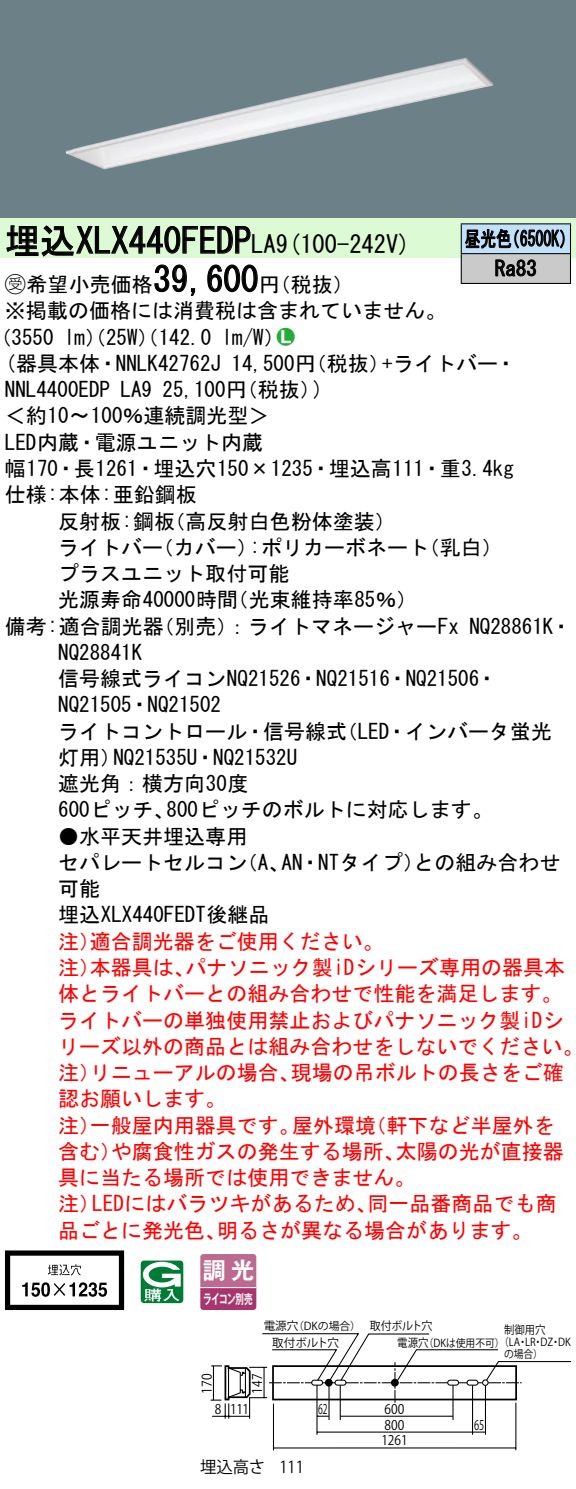
<style>
.page{position:relative;width:576px;height:1489px;background:#fff}
.page>*{position:absolute;margin:0;border:0;box-sizing:border-box;transform-origin:0 0}
.t1{font:35px "MS Gothic";color:#000}
.t2{font:24.5px "MS Gothic";color:#000}
.t3{font:23.1px "Gothic MB101 Pro De Bold 90 pv RKSJ H";color:#fff}
.t4{font:21px/26.2px "MS Gothic";color:#000}
.t5{font:21px/26.2px "MS Gothic";color:#f00}
.t6{font:21px/29.8px "MS Gothic";color:#000;scale:.75 1}
.t7{font:21px "Ford Classification 1";color:#23ac38}
.t8{font:16.45px "Gothic BBB Pro Medium 90 msp RKSJ H";color:#000}
.t9{font:16.45px "Gothic BBB Pro Medium 90 msp RKSJ H";color:#000;scale:.9 1}
.t10{font:13.3px "Gothic BBB Pro Medium 90 msp RKSJ H";color:#000;scale:.9 1}
.t11{font:13.3px "Gothic MB101 Pro De Bold 90 pv RKSJ H";letter-spacing:-.05em;color:#fff;scale:.65 1}
.t12{font:13.3px "Gothic BBB Pro Medium 90 msp RKSJ H";color:#000;scale:.65 1}
.t13{font:13.3px "Gothic BBB Pro Medium 90 msp RKSJ H";color:#000;scale:.7 1}
.t14{font:11.55px "Gothic BBB Pro Medium 90 msp RKSJ H";color:#000}
.t15{font:11.55px "Gothic BBB Pro Medium 90 msp RKSJ H";color:#000;scale:.9 1}
.t16{font:11.55px "Gothic BBB Pro Medium 90 msp RKSJ H";color:#000;scale:.95 1}
.t17{font:10.85px/12.2px "Gothic BBB Pro Medium 90 msp RKSJ H";color:#000;scale:.9 1}
.t18{font:10.85px "Gothic BBB Pro Medium 90 msp RKSJ H";color:#000}
.s1{font-size:24.5px}
.s2{font-family:"Ford Classification 1"}
.s3{color:#fff}
</style>
<div class="page">
<div style="left:0;top:0;width:575px;height:218px;background:#6c8087"></div>
<img style="left:66px;top:57px;width:427px;height:112px">
<div style="left:0;top:218px;width:575px;height:40px;background:#dcfad4"></div>
<svg style="left:6px;top:225px;width:245px;height:32px"></svg>
<svg style="left:154px;top:264px;width:42px;height:32px"></svg>
<svg style="left:207px;top:264px;width:51px;height:29px"></svg>
<svg style="left:5px;top:1250px;width:119px;height:59px"></svg>
<svg style="left:141px;top:1260px;width:42px;height:43px"></svg>
<svg style="left:200px;top:1254px;width:56px;height:55px;background:#b45782"></svg>
<hr style="left:200px;top:1286px;width:56px;height:2px;background:#fff">
<div style="left:461px;top:224px;width:109px;height:30px;background:#c1e1fa"></div>
<div style="left:461px;top:254px;width:109px;height:29px;background:#cacaca"></div>
<hr style="left:460px;top:223px;width:110px;height:1px;background:#000">
<hr style="left:569px;top:224px;width:2px;height:29px;background:#000">
<hr style="left:460px;top:253px;width:110px;height:1px;background:#000">
<hr style="left:569px;top:254px;width:2px;height:29px;background:#000">
<hr style="left:460px;top:283px;width:110px;height:1px;background:#000">
<svg style="left:460px;top:224px;width:104px;height:59px"></svg>
<hr style="left:515px;top:1402px;width:1px;height:48px;background:#000">
<hr style="left:273px;top:1403px;width:1px;height:47px;background:#000">
<hr style="left:317px;top:1431px;width:168px;height:1px;background:#000">
<hr style="left:273px;top:1447px;width:242px;height:1px;background:#000">
<hr style="left:471px;top:1385px;width:2px;height:49px;background:#000">
<hr style="left:316px;top:1384px;width:1px;height:50px;background:#000">
<hr style="left:328px;top:1385px;width:1px;height:34px;background:#000">
<hr style="left:339px;top:1384px;width:2px;height:35px;background:#000">
<hr style="left:452px;top:1384px;width:1px;height:35px;background:#000">
<hr style="left:484px;top:1385px;width:2px;height:49px;background:#000">
<svg style="left:210px;top:1333px;width:360px;height:85px"></svg>
<h1 class="t1" style="left:5px;top:223px;width:272px">埋込XLX440FEDP<span class="s1">LA</span></h1>
<p class="t4" style="left:259px;top:271px;width:96px">（円税抜(</p>
<p class="t2" style="left:276px;top:232px;width:136px">(9 100-242 (V</p>
<h1 class="t1" style="left:153px;top:262px;width:106px">39,600</h1>
<p class="t4" style="left:5px;top:271px;width:442px"><span class="s2">B</span>希望小売価格<br>※掲載の価格には消費税は含まれていません。</p>
<p class="t7" style="left:277px;top:326px;width:19px">2<span class="s3">7</span></p>
<p class="t4" style="left:222px;top:324px;width:64px">l m (W/</p>
<p class="t4" style="left:-9px;top:324px;width:65px">（3550</p>
<p class="t4" style="left:64px;top:324px;width:149px">lm）（25 ）（W 142.0</p>
<p class="t6" style="left:494px;top:224px;width:57px;text-indent:-30px">昼光色<br>Ra83</p>
<p class="t6" style="left:504px;top:224px;width:96px">（6500 (K</p>
<p class="t4" style="left:5px;top:350px;width:217px">(器具本体・NNLK42762J</p>
<p class="t4" style="left:382px;top:350px;width:136px">+ライトバー・</p>
<p class="t4" style="left:231px;top:350px;width:160px">14,500 （円税抜）</p>
<p class="t4" style="left:162px;top:376px;width:160px">25,100 （円税抜(</p>
<p class="t4" style="left:313px;top:376px;width:12px">(</p>
<p class="t4" style="left:5px;top:376px;width:106px">NNL4400EDP</p>
<p class="t4" style="left:5px;top:403px;width:266px">＜約10〜100％連続調光型&lt;</p>
<p class="t4" style="left:5px;top:429px;width:259px">LED内蔵・電源ユニット内蔵</p>
<p class="t4" style="left:5px;top:455px;width:510px">幅170・長1261・埋込穴150×1235・埋込高111・重3.4kg</p>
<p class="t4" style="left:5px;top:481px;width:193px">仕様:本体:亜鉛鋼板</p>
<p class="t4" style="left:164px;top:508px;width:233px">（高反射白色粉体塗装(</p>
<p class="t4" style="left:120px;top:376px;width:33px">LA9</p>
<p class="t4" style="left:58px;top:508px;width:118px">反射板:鋼板</p>
<p class="t4" style="left:250px;top:534px;width:181px">:ポリカーボネート</p>
<p class="t4" style="left:58px;top:534px;width:106px">ライトバー</p>
<p class="t4" style="left:58px;top:560px;width:232px">プラスユニット取付可能</p>
<p class="t4" style="left:227px;top:586px;width:191px">（光束維持率85％(</p>
<p class="t4" style="left:153px;top:534px;width:106px">（カバー）</p>
<p class="t4" style="left:418px;top:534px;width:85px">（乳白(</p>
<p class="t4" style="left:58px;top:586px;width:181px">光源寿命40000時間</p>
<p class="t4" style="left:153px;top:613px;width:307px">（別売：）ライトマネージャーFx</p>
<p class="t4" style="left:5px;top:613px;width:160px">備考:適合調光器</p>
<p class="t4" style="left:58px;top:639px;width:85px">NQ28841K</p>
<p class="t4" style="left:58px;top:665px;width:441px">信号線式ライコンNQ21526・NQ21516・NQ21506・</p>
<p class="t4" style="left:58px;top:691px;width:164px">NQ21505・NQ21502</p>
<p class="t4" style="left:336px;top:718px;width:217px">（LED・インバータ蛍光</p>
<p class="t4" style="left:469px;top:613px;width:104px">NQ28861 ・K</p>
<p class="t4" style="left:58px;top:718px;width:290px;text-align:center">ライトコントロール・信号線式<br>NQ21535 ・U NQ21532U</p>
<p class="t4" style="left:58px;top:744px;width:64px">灯用）</p>
<p class="t4" style="left:58px;top:770px;width:192px">遮光角：横方向30度</p>
<p class="t4" style="left:166px;top:796px;width:328px">800ピッチのボルトに対応します。</p>
<p class="t4" style="left:58px;top:796px;width:118px">600ピッチ、</p>
<p class="t4" style="left:58px;top:823px;width:190px">●水平天井埋込専用</p>
<p class="t4" style="left:281px;top:849px;width:144px">AN・NTタイプ）</p>
<p class="t4" style="left:413px;top:849px;width:148px">との組み合わせ</p>
<p class="t4" style="left:58px;top:849px;width:213px">セパレートセルコン可能<br>埋込XLX440FEDT後継品</p>
<p class="t5" style="left:90px;top:928px;width:295px">適合調光器をご使用ください。</p>
<p class="t4" style="left:237px;top:849px;width:54px">（、A</p>
<p class="t5" style="left:58px;top:928px;width:43px">注）</p>
<p class="t5" style="left:185px;top:954px;width:381px">パナソニック製iDシリーズ専用の器具本</p>
<p class="t5" style="left:58px;top:954px;width:43px">注）</p>
<p class="t5" style="left:58px;top:980px;width:505px">体とライトバーとの組み合わせで性能を満足します。</p>
<p class="t5" style="left:58px;top:1006px;width:507px">ライトバーの単独使用禁止およびパナソニック製iDシ</p>
<p class="t5" style="left:58px;top:1033px;width:526px">リーズ以外の商品とは組み合わせをしないでください。</p>
<p class="t5" style="left:290px;top:1059px;width:275px">現場の吊ボルトの長さをご確</p>
<p class="t5" style="left:90px;top:954px;width:106px">本器具は、</p>
<p class="t5" style="left:58px;top:1059px;width:169px">注）<br>認お願いします。</p>
<p class="t5" style="left:90px;top:1059px;width:211px">リニューアルの場合、</p>
<p class="t5" style="left:90px;top:1111px;width:211px">一般屋内用器具です。</p>
<p class="t5" style="left:292px;top:1111px;width:85px">屋外環境</p>
<p class="t5" style="left:365px;top:1111px;width:190px">（軒下など半屋外を</p>
<p class="t5" style="left:58px;top:1111px;width:43px">注）</p>
<p class="t5" style="left:111px;top:1138px;width:295px">や腐食性ガスの発生する場所、</p>
<p class="t5" style="left:395px;top:1138px;width:170px">太陽の光が直接器</p>
<p class="t5" style="left:58px;top:1138px;width:64px">含む）</p>
<p class="t5" style="left:58px;top:1164px;width:358px">具に当たる場所では使用できません。</p>
<p class="t5" style="left:367px;top:1190px;width:190px">同一品番商品でも商</p>
<p class="t5" style="left:92px;top:1190px;width:286px">LEDにはバラツキがあるため、</p>
<p class="t5" style="left:58px;top:1190px;width:43px">注）</p>
<p class="t5" style="left:58px;top:1216px;width:169px">品ごとに発光色、</p>
<p class="t5" style="left:217px;top:1216px;width:317px">明るさが異なる場合があります。</p>
<p class="t3" style="left:203px;top:1251px;width:53px">調光</p>
<p class="t11" style="left:203px;top:1287px;width:77px">ライコン別売</p>
<p class="t14" style="left:263px;top:1319px;width:36px">電源穴</p>
<p class="t18" style="left:293px;top:1319px;width:69px">（DKの場合）</p>
<p class="t14" style="left:272px;top:1336px;width:68px">取付ボルト穴</p>
<p class="t10" style="left:199px;top:1393px;width:23px;rotate:-90deg">170</p>
<p class="t10" style="left:215px;top:1401px;width:9px">8</p>
<p class="t10" style="left:250px;top:1393px;width:23px;rotate:-90deg">147</p>
<p class="t10" style="left:230px;top:1401px;width:22px">111</p>
<p class="t12" style="left:318px;top:1401px;width:16px">62</p>
<p class="t8" style="left:200px;top:1457px;width:67px">埋込高さ</p>
<p class="t9" style="left:279px;top:1458px;width:29px">111</p>
<p class="t16" style="left:370px;top:1319px;width:67px">取付ボルト穴</p>
<p class="t15" style="left:504px;top:1323px;width:48px">制御用穴</p>
<p class="t17" style="left:504px;top:1336px;width:45px;text-indent:-5px">（<br>の場合(</p>
<p class="t15" style="left:397px;top:1336px;width:36px">電源穴</p>
<p class="t17" style="left:540px;top:1336px;width:16px">DZ</p>
<p class="t17" style="left:558px;top:1336px;width:16px">DK</p>
<p class="t17" style="left:423px;top:1337px;width:126px">（DKは使用不可( LA LR</p>
<p class="t17" style="left:517px;top:1336px;width:12px">・</p>
<p class="t17" style="left:533px;top:1336px;width:12px">・</p>
<p class="t17" style="left:550px;top:1336px;width:12px">・</p>
<p class="t10" style="left:384px;top:1401px;width:23px">600</p>
<p class="t10" style="left:384px;top:1417px;width:23px">800</p>
<p class="t10" style="left:381px;top:1432px;width:31px">1261</p>
<p class="t13" style="left:474px;top:1417px;width:16px">65</p>
</div>
